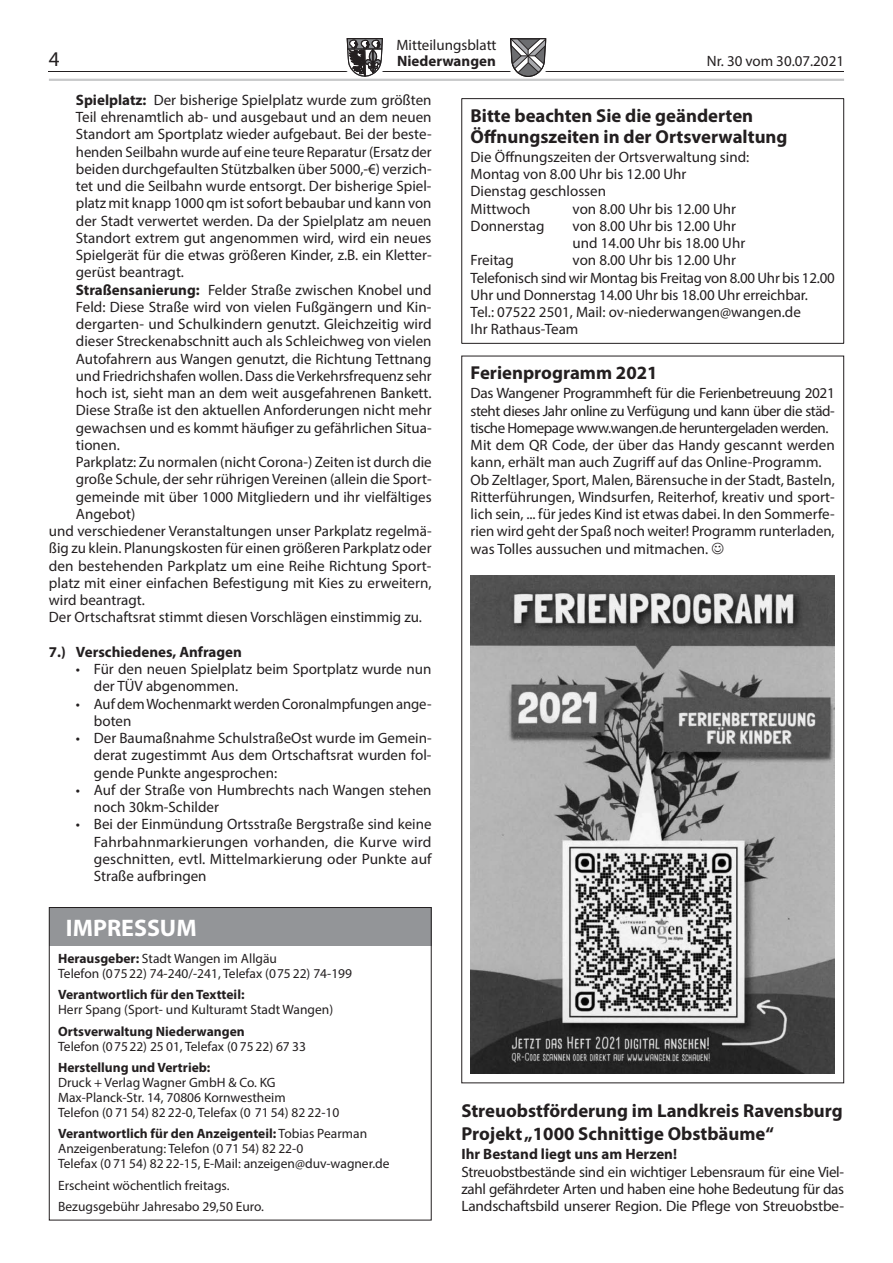
<style>
.page{position:relative;width:893px;height:1263px;background:#fff}
.page>*{position:absolute;margin:0;border:0;box-sizing:border-box;transform-origin:0 0}
.t1{font:700 24px "Myriad Pro";color:#fff}
.t2{font:21px "Myriad Pro";color:#231f20}
.t3{font:700 18.75px/21px "Myriad Pro";color:#231f20}
.t4{font:15px/17.2px "Myriad Pro";color:#231f20}
.t5{font:700 15px "Myriad Pro";color:#231f20}
.t6{font:13.5px/15px "Myriad Pro";color:#231f20}
.t7{font:700 13.5px "Myriad Pro";color:#231f20}
.s1{font-weight:700}
</style>
<div class="page">
<hr style="left:49px;top:71px;width:795px;height:1px;background:#231f20">
<svg style="left:347px;top:38px;width:36px;height:39px"></svg>
<svg style="left:510px;top:38px;width:36px;height:39px"></svg>
<hr style="left:49px;top:79px;width:795px;height:2px;background:#c7c8ca">
<div style="left:461px;top:98px;width:383px;height:246px;border:1px solid #231f20"></div>
<img style="left:471px;top:576px;width:364px;height:497px">
<div style="left:49px;top:908px;width:383px;height:38px;background:#939598"></div>
<div style="left:49px;top:907px;width:383px;height:313px;border:1px solid #231f20"></div>
<p class="t4" style="left:396px;top:36px;width:102px">Mitteilungsblatt</p>
<h2 class="t2" style="left:49px;top:46px;width:12px">4</h2>
<p class="t5" style="left:397px;top:51px;width:100px">Niederwangen</p>
<p class="t4" style="left:707px;top:52px;width:139px">Nr. 30 vom 30.07.2021</p>
<p class="t4" style="left:76px;top:91px;width:357px"><span class="s1">Spielplatz:</span> Der bisherige Spielplatz wurde zum größten</p>
<p class="t4" style="left:76px;top:108px;width:357px">Teil ehrenamtlich ab- und ausgebaut und an dem neuen</p>
<p class="t4" style="left:76px;top:125px;width:357px">Standort am Sportplatz wieder aufgebaut. Bei der beste-</p>
<p class="t4" style="left:76px;top:143px;width:357px">henden Seilbahn wurde auf eine teure Reparatur (Ersatz der</p>
<p class="t4" style="left:76px;top:160px;width:357px">beiden durchgefaulten Stützbalken über 5000,-€) verzich-</p>
<p class="t4" style="left:76px;top:177px;width:357px">tet und die Seilbahn wurde entsorgt. Der bisherige Spiel-</p>
<p class="t4" style="left:76px;top:194px;width:357px">platz mit knapp 1000 qm ist sofort bebaubar und kann von</p>
<p class="t4" style="left:76px;top:212px;width:357px">der Stadt verwertet werden. Da der Spielplatz am neuen</p>
<p class="t4" style="left:76px;top:229px;width:357px">Standort extrem gut angenommen wird, wird ein neues</p>
<p class="t4" style="left:76px;top:246px;width:357px">Spielgerät für die etwas größeren Kinder, z.B. ein Kletter-</p>
<p class="t4" style="left:76px;top:263px;width:110px">gerüst beantragt.</p>
<p class="t4" style="left:76px;top:281px;width:357px"><span class="s1">Straßensanierung:</span> Felder Straße zwischen Knobel und</p>
<p class="t4" style="left:76px;top:298px;width:357px">Feld: Diese Straße wird von vielen Fußgängern und Kin-</p>
<p class="t4" style="left:76px;top:315px;width:357px">dergarten- und Schulkindern genutzt. Gleichzeitig wird</p>
<p class="t4" style="left:76px;top:332px;width:357px">dieser Streckenabschnitt auch als Schleichweg von vielen</p>
<p class="t4" style="left:76px;top:350px;width:357px">Autofahrern aus Wangen genutzt, die Richtung Tettnang</p>
<p class="t4" style="left:76px;top:367px;width:357px">und Friedrichshafen wollen. Dass die Verkehrsfrequenz sehr</p>
<p class="t4" style="left:76px;top:384px;width:357px">hoch ist, sieht man an dem weit ausgefahrenen Bankett.</p>
<p class="t4" style="left:76px;top:401px;width:357px">Diese Straße ist den aktuellen Anforderungen nicht mehr</p>
<p class="t4" style="left:76px;top:419px;width:357px">gewachsen und es kommt häufiger zu gefährlichen Situa-</p>
<p class="t4" style="left:76px;top:436px;width:45px">tionen.</p>
<p class="t4" style="left:76px;top:453px;width:357px">Parkplatz: Zu normalen (nicht Corona-) Zeiten ist durch die</p>
<p class="t4" style="left:76px;top:470px;width:357px">große Schule, der sehr rührigen Vereinen (allein die Sport-</p>
<p class="t4" style="left:76px;top:488px;width:357px">gemeinde mit über 1000 Mitgliedern und ihr vielfältiges</p>
<p class="t4" style="left:76px;top:505px;width:61px">Angebot)</p>
<p class="t4" style="left:49px;top:522px;width:384px">und verschiedener Veranstaltungen unser Parkplatz regelmä-</p>
<p class="t4" style="left:49px;top:539px;width:384px">ßig zu klein. Planungskosten für einen größeren Parkplatz oder</p>
<p class="t4" style="left:49px;top:557px;width:384px">den bestehenden Parkplatz um eine Reihe Richtung Sport-</p>
<p class="t4" style="left:49px;top:574px;width:384px">platz mit einer einfachen Befestigung mit Kies zu erweitern,</p>
<p class="t4" style="left:49px;top:591px;width:97px">wird beantragt.</p>
<p class="t4" style="left:49px;top:608px;width:375px">Der Ortschaftsrat stimmt diesen Vorschlägen einstimmig zu.</p>
<p class="t5" style="left:49px;top:642px;width:195px">7.) Verschiedenes, Anfragen</p>
<p class="t4" style="left:94px;top:660px;width:339px;text-indent:-18px">• Für den neuen Spielplatz beim Sportplatz wurde nun der TÜV abgenommen.</p>
<p class="t4" style="left:94px;top:695px;width:339px;text-indent:-18px">• Auf dem Wochenmarkt werden CoronaImpfungen ange&shy;boten</p>
<p class="t4" style="left:94px;top:729px;width:339px;text-align:justify;text-indent:-18px">• Der Baumaßnahme SchulstraßeOst wurde im Gemein&shy;derat zugestimmt Aus dem Ortschaftsrat wurden fol&shy;gende Punkte angesprochen:</p>
<p class="t4" style="left:94px;top:781px;width:339px;text-indent:-18px">• Auf der Straße von Humbrechts nach Wangen stehen noch 30km-Schilder</p>
<p class="t4" style="left:94px;top:815px;width:339px;text-align:justify;text-indent:-18px">• Bei der Einmündung Ortsstraße Bergstraße sind keine Fahrbahnmarkierungen vorhanden, die Kurve wird geschnitten, evtl. Mittelmarkierung oder Punkte auf Straße aufbringen</p>
<p class="t3" style="left:471px;top:104px;width:318px">Bitte beachten Sie die geänderten<br>Öffnungszeiten in der Ortsverwaltung</p>
<p class="t4" style="left:471px;top:148px;width:280px">Die Öffnungszeiten der Ortsverwaltung sind:<br>Montag von 8.00 Uhr bis 12.00 Uhr<br>Dienstag geschlossen<br>Mittwoch</p>
<p class="t4" style="left:573px;top:200px;width:165px">von 8.00 Uhr bis 12.00 Uhr</p>
<p class="t4" style="left:471px;top:217px;width:75px">Donnerstag</p>
<p class="t4" style="left:573px;top:217px;width:174px">von 8.00 Uhr bis 12.00 Uhr und 14.00 Uhr bis 18.00 Uhr</p>
<p class="t4" style="left:471px;top:252px;width:45px">Freitag</p>
<p class="t4" style="left:471px;top:252px;width:366px;text-indent:102px">von 8.00 Uhr bis 12.00 Uhr<br>Telefonisch sind wir Montag bis Freitag von 8.00 Uhr bis 12.00<br>Uhr und Donnerstag 14.00 Uhr bis 18.00 Uhr erreichbar.<br>Tel.: 07522 2501, Mail: ov-niederwangen@wangen.de<br>Ihr Rathaus-Team</p>
<p class="t3" style="left:471px;top:362px;width:188px">Ferienprogramm 2021</p>
<p class="t4" style="left:471px;top:384px;width:366px">Das Wangener Programmheft für die Ferienbetreuung 2021 steht dieses Jahr online zu Verfügung und kann über die städ&shy;tische Homepage www.wangen.de heruntergeladen werden.<br>Mit dem QR Code, der über das Handy gescannt werden kann, erhält man auch Zugriff auf das Online-Programm.<br>Ob Zeltlager, Sport, Malen, Bärensuche in der Stadt, Basteln, Ritterführungen, Windsurfen, Reiterhof, kreativ und sport&shy;lich sein, ... für jedes Kind ist etwas dabei. In den Sommerfe&shy;rien wird geht der Spaß noch weiter! Programm runterladen, was Tolles aussuchen und mitmachen.</p>
<h1 class="t1" style="left:66px;top:912px;width:132px">IMPRESSUM</h1>
<p class="t6" style="left:58px;top:951px;width:295px"><span class="s1">Herausgeber:</span> Stadt Wangen im Allgäu<br>Telefon (07522) 74-240/-241, Telefax (075 22) 74-199</p>
<p class="t7" style="left:58px;top:986px;width:188px">Verantwortlich für den Textteil:</p>
<p class="t6" style="left:58px;top:1002px;width:277px">Herr Spang (Sport- und Kulturamt Stadt Wangen)</p>
<p class="t7" style="left:58px;top:1022px;width:188px">Ortsverwaltung Niederwangen</p>
<p class="t6" style="left:58px;top:1038px;width:249px">Telefon (07522) 25 01, Telefax (0 75 22) 67 33</p>
<p class="t7" style="left:58px;top:1059px;width:154px">Herstellung und Vertrieb:</p>
<p class="t6" style="left:58px;top:1075px;width:283px">Druck + Verlag Wagner GmbH &amp; Co. KG<br>Max-Planck-Str. 14, 70806 Kornwestheim<br>Telefon (0 71 54) 82 22-0, Telefax (0 71 54) 82 22-10</p>
<p class="t6" style="left:58px;top:1126px;width:333px"><span class="s1">Verantwortlich für den Anzeigenteil:</span> Tobias Pearman<br>Anzeigenberatung: Telefon (0 71 54) 82 22-0<br>Telefax (0 71 54) 82 22-15, E-Mail: anzeigen@duv-wagner.de</p>
<p class="t6" style="left:58px;top:1174px;width:207px;line-height:21.5px">Erscheint wöchentlich freitags.<br>Bezugsgebühr Jahresabo 29,50 Euro.</p>
<p class="t3" style="left:461px;top:1098px;width:383px;line-height:23.1px">Streuobstförderung im Landkreis Ravensburg<br>Projekt „1000 Schnittige Obstbäume“</p>
<p class="t5" style="left:461px;top:1144px;width:217px">Ihr Bestand liegt uns am Herzen!</p>
<p class="t4" style="left:461px;top:1163px;width:384px;text-align:justify">Streuobstbestände sind ein wichtiger Lebensraum für eine Viel&shy;zahl gefährdeter Arten und haben eine hohe Bedeutung für das Landschaftsbild unserer Region. Die Pflege von Streuobstbe-</p>
</div>
